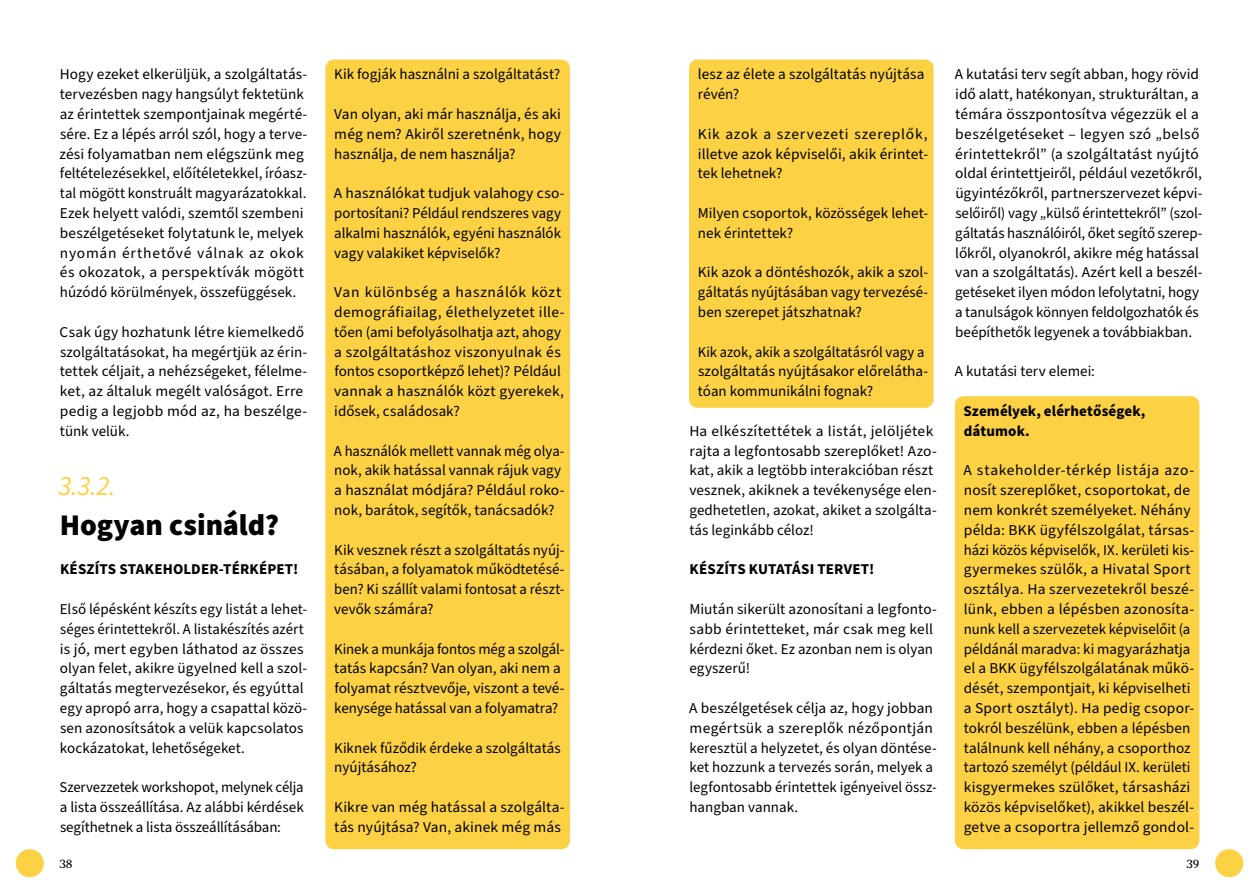
<style>
.page{position:relative;width:1259px;height:893px;background:#fff}
.page>*{position:absolute;margin:0;border:0;box-sizing:border-box;transform-origin:0 0}
.t1{font:900 30px "Source Sans Pro";color:#000}
.t2{font:italic 27px "Source Sans Pro";color:#fcd144}
.t3{font:15px/19.8px "Source Sans Pro";letter-spacing:.005em;color:#000}
.t4{font:700 15px/19.8px "Source Sans Pro";letter-spacing:.01em;color:#000}
.t5{font:12px "Tabac G3";color:#000}
</style>
<div class="page">
<div style="left:325px;top:60px;width:245px;height:789px;background:#fcd144;border-radius:9px"></div>
<div style="left:689px;top:60px;width:244px;height:348px;background:#fcd144;border-radius:9px"></div>
<div style="left:955px;top:396px;width:244px;height:453px;background:#fcd144;border-radius:9px"></div>
<div style="left:1215px;top:849px;width:28px;height:28px;background:#fcd144;border-radius:50%"></div>
<div style="left:16px;top:849px;width:28px;height:28px;background:#fcd144;border-radius:50%"></div>
<p class="t3" style="left:60px;top:65px;width:249px">Hogy ezeket elkerüljük, a szolgáltatás&shy;tervezésben nagy hangsúlyt fektetünk az érintettek szempontjainak megérté&shy;sére. Ez a lépés arról szól, hogy a terve&shy;zési folyamatban nem elégszünk meg feltételezésekkel, előítéletekkel, íróasz&shy;tal mögött konstruált magyarázatokkal.<br>Ezek helyett valódi, szemtől szembeni beszélgetéseket folytatunk le, melyek nyomán érthetővé válnak az okok és okozatok, a perspektívák mögött húzódó körülmények, összefüggések.</p>
<p class="t3" style="left:60px;top:322px;width:249px">Csak úgy hozhatunk létre kiemelkedő szolgáltatásokat, ha megértjük az érin&shy;tettek céljait, a nehézségeket, félelme&shy;ket, az általuk megélt valóságot. Erre pedig a legjobb mód az, ha beszélge&shy;tünk velük.</p>
<h2 class="t2" style="left:59px;top:468px;width:59px">3.3.2.</h2>
<h1 class="t1" style="left:60px;top:504px;width:221px">Hogyan csináld?</h1>
<p class="t4" style="left:60px;top:560px;width:240px">KÉSZÍTS STAKEHOLDER-TÉRKÉPET!</p>
<p class="t3" style="left:60px;top:600px;width:249px">Első lépésként készíts egy listát a lehet&shy;séges érintettekről. A listakészítés azért is jó, mert egyben láthatod az összes olyan felet, akikre ügyelned kell a szol&shy;gáltatás megtervezésekor, és egyúttal egy apropó arra, hogy a csapattal közö&shy;sen azonosítsátok a velük kapcsolatos kockázatokat, lehetőségeket.</p>
<p class="t3" style="left:60px;top:778px;width:246px;text-align:justify">Szervezzetek workshopot, melynek célja a lista összeállítása. Az alábbi kérdések segíthetnek a lista összeállításában:</p>
<p class="t3" style="left:334px;top:65px;width:227px">Kik fogják használni a szolgáltatást?</p>
<p class="t3" style="left:334px;top:105px;width:228px;text-align:justify">Van olyan, aki már használja, és aki még nem? Akiről szeretnénk, hogy használja, de nem használja?</p>
<p class="t3" style="left:334px;top:184px;width:232px">A használókat tudjuk valahogy cso&shy;portosítani? Például rendszeres vagy alkalmi használók, egyéni használók vagy valakiket képviselők?</p>
<p class="t3" style="left:334px;top:283px;width:232px">Van különbség a használók közt demográfiailag, élethelyzetet ille&shy;tően (ami befolyásolhatja azt, ahogy a szolgáltatáshoz viszonyulnak és fontos csoportképző lehet)? Például vannak a használók közt gyerekek, idősek, családosak?</p>
<p class="t3" style="left:334px;top:441px;width:232px">A használók mellett vannak még olya&shy;nok, akik hatással vannak rájuk vagy a használat módjára? Például roko&shy;nok, barátok, segítők, tanácsadók?</p>
<p class="t3" style="left:334px;top:540px;width:232px;text-align:justify">Kik vesznek részt a szolgáltatás nyúj&shy;tásában, a folyamatok működtetésé&shy;ben? Ki szállít valami fontosat a részt&shy;vevők számára?</p>
<p class="t3" style="left:334px;top:639px;width:232px">Kinek a munkája fontos még a szolgál&shy;tatás kapcsán? Van olyan, aki nem a folyamat résztvevője, viszont a tevé&shy;kenysége hatással van a folyamatra?</p>
<p class="t3" style="left:334px;top:738px;width:228px">Kiknek fűződik érdeke a szolgáltatás nyújtásához?</p>
<p class="t3" style="left:334px;top:798px;width:232px">Kikre van még hatással a szolgálta&shy;tás nyújtása? Van, akinek még más</p>
<p class="t3" style="left:698px;top:65px;width:228px">lesz az élete a szolgáltatás nyújtása révén?</p>
<p class="t3" style="left:698px;top:124px;width:232px;text-align:justify">Kik azok a szervezeti szereplők, illetve azok képviselői, akik érintet&shy;tek lehetnek?</p>
<p class="t3" style="left:698px;top:204px;width:232px">Milyen csoportok, közösségek lehet&shy;nek érintettek?</p>
<p class="t3" style="left:698px;top:263px;width:232px;text-align:justify">Kik azok a döntéshozók, akik a szol&shy;gáltatás nyújtásában vagy tervezésé&shy;ben szerepet játszhatnak?</p>
<p class="t3" style="left:698px;top:342px;width:232px">Kik azok, akik a szolgáltatásról vagy a szolgáltatás nyújtásakor előrelátha&shy;tóan kommunikálni fognak?</p>
<p class="t3" style="left:689px;top:421px;width:249px">Ha elkészítettétek a listát, jelöljétek rajta a legfontosabb szereplőket! Azo&shy;kat, akik a legtöbb interakcióban részt vesznek, akiknek a tevékenysége elen&shy;gedhetetlen, azokat, akiket a szolgálta&shy;tás leginkább céloz!</p>
<p class="t4" style="left:689px;top:560px;width:186px">KÉSZÍTS KUTATÁSI TERVET!</p>
<p class="t3" style="left:689px;top:600px;width:249px">Miután sikerült azonosítani a legfonto&shy;sabb érintetteket, már csak meg kell kérdezni őket. Ez azonban nem is olyan egyszerű!</p>
<p class="t3" style="left:689px;top:699px;width:249px">A beszélgetések célja az, hogy jobban megértsük a szereplők nézőpontján keresztül a helyzetet, és olyan döntése&shy;ket hozzunk a tervezés során, melyek a legfontosabb érintettek igényeivel össz&shy;hangban vannak.</p>
<p class="t3" style="left:955px;top:65px;width:249px">A kutatási terv segít abban, hogy rövid idő alatt, hatékonyan, strukturáltan, a témára összpontosítva végezzük el a beszélgetéseket – legyen szó „belső érintettekről” (a szolgáltatást nyújtó oldal érintettjeiről, például vezetőkről, ügyintézőkről, partnerszervezet képvi&shy;selőiről) vagy „külső érintettekről” (szol&shy;gáltatás használóiról, őket segítő szerep&shy;lőkről, olyanokról, akikre még hatással van a szolgáltatás). Azért kell a beszél&shy;getéseket ilyen módon lefolytatni, hogy a tanulságok könnyen feldolgozhatók és beépíthetők legyenek a továbbiakban.</p>
<p class="t3" style="left:955px;top:362px;width:142px">A kutatási terv elemei:</p>
<p class="t4" style="left:963px;top:401px;width:183px">Személyek, elérhetőségek, dátumok.</p>
<p class="t3" style="left:963px;top:461px;width:232px">A stakeholder-térkép listája azo&shy;nosít szereplőket, csoportokat, de nem konkrét személyeket. Néhány példa: BKK ügyfélszolgálat, társas&shy;házi közös képviselők, IX. kerületi kis&shy;gyermekes szülők, a Hivatal Sport osztálya. Ha szervezetekről beszé&shy;lünk, ebben a lépésben azonosíta&shy;nunk kell a szervezetek képviselőit (a példánál maradva: ki magyarázhatja el a BKK ügyfélszolgálatának műkö&shy;dését, szempontjait, ki képviselheti a Sport osztályt). Ha pedig csopor&shy;tokról beszélünk, ebben a lépésben találnunk kell néhány, a csoporthoz tartozó személyt (például IX. kerületi kisgyermekes szülőket, társasházi közös képviselőket), akikkel beszél&shy;getve a csoportra jellemző gondol-</p>
<p class="t5" style="left:60px;top:856px;width:15px">38</p>
<p class="t5" style="left:1186px;top:856px;width:14px">39</p>
</div>
